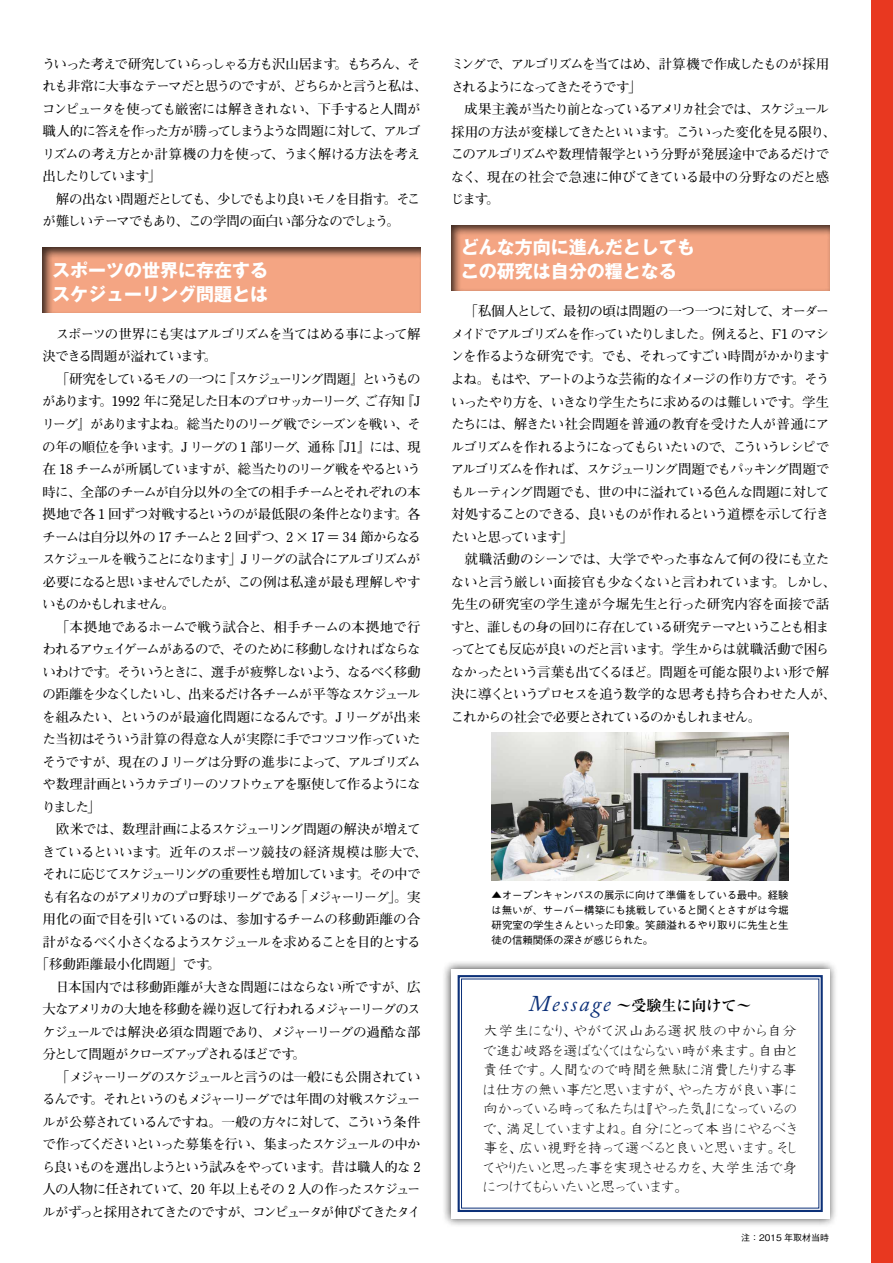
<style>
.page{position:relative;width:893px;height:1263px;background:#fff}
.page>*{position:absolute;margin:0;border:0;box-sizing:border-box;transform-origin:0 0}
.t1{font:italic 22.5px "Adobe Caslon Pro";letter-spacing:.09em;color:#0c3078}
.t2{font:700 18px/24px "Gothic MB101 Pro";color:#fff}
.t3{font:15px/19.5px "HGP Kyokashotai";letter-spacing:-.015em;color:#000;text-align:justify}
.t4{font:700 15px "Ryumin Pro";color:#000}
.t5{font:700 13.5px/22.5px "Futo Min A101 Pro";letter-spacing:-.08em;color:#000}
.t6{font:700 13.5px/22.5px "Futo Min A101 Pro";letter-spacing:-.105em;color:#000}
.t7{font:700 13.5px/22.5px "Futo Min A101 Pro";letter-spacing:-.1em;color:#000}
.t8{font:700 13.5px "Futo Min A101 Pro";letter-spacing:-.11em;color:#000}
.t9{font:700 13.5px/22.5px "Futo Min A101 Pro";letter-spacing:-.025em;color:#000}
.t10{font:700 13.5px "Futo Min A101 Pro";letter-spacing:-.035em;color:#000}
.t11{font:700 13.5px "Futo Min A101 Pro";letter-spacing:-.05em;color:#000}
.t12{font:700 13.5px/22.5px "Futo Min A101 Pro";letter-spacing:-.04em;color:#000}
.t13{font:700 13.5px "Futo Min A101 Pro";letter-spacing:-.12em;color:#000}
.t14{font:700 13.5px "Futo Min A101 Pro";letter-spacing:-.115em;color:#000}
.t15{font:700 13.5px "Futo Min A101 Pro";letter-spacing:-.06em;color:#000}
.t16{font:700 13.5px "Futo Min A101 Pro";letter-spacing:-.055em;color:#000}
.t17{font:700 13.5px "Futo Min A101 Pro";letter-spacing:-.03em;color:#000}
.t18{font:700 13.5px "Futo Min A101 Pro";letter-spacing:.015em;color:#000}
.t19{font:700 13.5px "Futo Min A101 Pro";letter-spacing:-.01em;color:#000}
.t20{font:700 13.5px "Futo Min A101 Pro";color:#000}
.t21{font:700 13.5px "Futo Min A101 Pro";letter-spacing:-.205em;color:#000}
.t22{font:700 13.5px "Futo Min A101 Pro";letter-spacing:-.045em;color:#000}
.t23{font:700 13.5px "Futo Min A101 Pro";letter-spacing:-.135em;color:#000}
.t24{font:500 10.5px/15px "Gothic BBB Pro";letter-spacing:-.03em;color:#000;text-align:justify}
.t25{font:500 9px "Gothic BBB Pro";color:#000}
</style>
<div class="page">
<div style="left:872px;top:0;width:21px;height:1263px;background:#e83820"></div>
<div style="left:41px;top:246px;width:381px;height:67px;background:#000;opacity:.75"></div>
<div style="left:450px;top:223px;width:381px;height:68px;background:#000;opacity:.75"></div>
<img style="left:492px;top:732px;width:297px;height:149px">
<div style="left:442px;top:960px;width:397px;height:267px;background:#000;opacity:.75"></div>
<div style="left:451px;top:969px;width:378px;height:249px;background:#fff"></div>
<svg style="left:457px;top:975px;width:366px;height:237px"></svg>
<p class="t5" style="left:42px;top:51px;width:296px">ういった考えで研究していらっしゃる方も沢山居ます</p>
<p class="t5" style="left:42px;top:73px;width:387px">れも非常に大事なテーマだと思うのですが、どちらかと言うと私は、</p>
<p class="t5" style="left:42px;top:96px;width:380px">コンピュータを使っても厳密には解ききれない、下手すると人間が</p>
<p class="t7" style="left:42px;top:118px;width:380px">職人的に答えを作った方が勝ってしまうような問題に対して、アルゴ</p>
<p class="t15" style="left:42px;top:143px;width:380px">リズムの考え方とか計算機の力を使って、うまく解ける方法を考え</p>
<p class="t23" style="left:42px;top:166px;width:120px">出したりしています「</p>
<p class="t5" style="left:384px;top:186px;width:38px">。そこ</p>
<p class="t5" style="left:335px;top:51px;width:88px">。もちろん、そ</p>
<p class="t6" style="left:56px;top:186px;width:332px">解の出ない問題だとしても、少しでもより良いモノを目指す</p>
<p class="t5" style="left:42px;top:209px;width:348px">が難しいテーマでもあり、この学問の面白い部分なのでしょう</p>
<h2 class="t2" style="left:52px;top:256px;width:217px">スポーツの世界に存在するスケジューリング問題とは</h2>
<p class="t5" style="left:204px;top:321px;width:218px;text-indent:-148px">スポーツの世界にも実はアルゴリズムを当てはめる事によって解。</p>
<p class="t5" style="left:386px;top:209px;width:15px">。</p>
<p class="t5" style="left:42px;top:343px;width:165px">決できる問題が溢れています</p>
<p class="t5" style="left:56px;top:366px;width:173px">「研究をしているモノの一つに</p>
<p class="t21" style="left:222px;top:368px;width:144px">『スケジューリング問題』</p>
<p class="t5" style="left:362px;top:366px;width:60px">というもの</p>
<p class="t5" style="left:401px;top:388px;width:22px">『J</p>
<p class="t8" style="left:99px;top:391px;width:260px">。1992 年に発足した日本のプロサッカーリーグ</p>
<p class="t5" style="left:365px;top:388px;width:42px">ご存知</p>
<p class="t5" style="left:42px;top:388px;width:61px">があります</p>
<p class="t5" style="left:42px;top:411px;width:380px">リーグ』がありますよね。総当たりのリーグ戦でシーズンを戦い、そ</p>
<p class="t5" style="left:330px;top:433px;width:92px">『 』1J には、現</p>
<p class="t5" style="left:355px;top:388px;width:15px">、</p>
<p class="t10" style="left:42px;top:436px;width:130px">の年の順位を争います</p>
<p class="t5" style="left:42px;top:456px;width:380px">在 18 チームが所属していますが、総当たりのリーグ戦をやるという</p>
<p class="t16" style="left:42px;top:481px;width:380px">時に、全部のチームが自分以外の全ての相手チームとそれぞれの本</p>
<p class="t5" style="left:395px;top:501px;width:27px">。各</p>
<p class="t13" style="left:169px;top:436px;width:131px">。J リーグの 1 部リーグ</p>
<p class="t5" style="left:295px;top:433px;width:41px">、通称</p>
<p class="t5" style="left:42px;top:501px;width:380px">拠地で各 1 回ずつ対戦するというのが最低限の条件となります<br>チームは自分以外の 17 チームと 2 回ずつ、2 × 17 ＝ 34 節からなるスケジュールを戦うことになります」J リーグの試合にアルゴリズムが必要になると思いませんでしたが、この例は私達が最も理解しやすいものかもしれません。</p>
<p class="t5" style="left:42px;top:614px;width:380px;text-align:right">「本拠地であるホームで戦う試合と、相手チームの本拠地で行われるアウェイゲームがあるので、そのために移動しなければならな。そういうときに、選手が疲弊しないよう、なるべく移動</p>
<p class="t5" style="left:42px;top:659px;width:66px">いわけです</p>
<p class="t5" style="left:42px;top:681px;width:380px">の距離を少なくしたいし、出来るだけ各チームが平等なスケジュール</p>
<p class="t5" style="left:323px;top:704px;width:100px">。J リーグが出来</p>
<p class="t5" style="left:42px;top:704px;width:380px">を組みたい、というのが最適化問題になるんです<br>た当初はそういう計算の得意な人が実際に手でコツコツ作っていたそうですが、現在の J リーグは分野の進歩によって、アルゴリズムや数理計画というカテゴリーのソフトウェアを駆使して作るようになりました「</p>
<p class="t9" style="left:156px;top:816px;width:273px;text-indent:-100px">欧米では、数理計画によるスケジューリング問題の解決が増えて。近年のスポーツ競技の経済規模は膨大で、</p>
<p class="t11" style="left:42px;top:841px;width:117px">きているといいます</p>
<p class="t6" style="left:294px;top:861px;width:128px;text-indent:-252px">それに応じてスケジューリングの重要性も増加しています<br>「メジャーリーグ」。実</p>
<p class="t5" style="left:357px;top:861px;width:65px">。その中で</p>
<p class="t5" style="left:42px;top:884px;width:258px">も有名なのがアメリカのプロ野球リーグである</p>
<p class="t10" style="left:42px;top:908px;width:380px">用化の面で目を引いているのは、参加するチームの移動距離の合</p>
<p class="t8" style="left:42px;top:931px;width:380px">計がなるべく小さくなるようスケジュールを求めることを目的とする</p>
<p class="t5" style="left:207px;top:951px;width:15px">。</p>
<p class="t19" style="left:36px;top:953px;width:175px">「移動距離最小化問題」です</p>
<p class="t17" style="left:56px;top:976px;width:366px">日本国内では移動距離が大きな問題にはならない所ですが、広</p>
<p class="t5" style="left:42px;top:996px;width:380px">大なアメリカの大地を移動を繰り返して行われるメジャーリーグのス</p>
<p class="t5" style="left:42px;top:1019px;width:380px">ケジュールでは解決必須な問題であり、メジャーリーグの過酷な部</p>
<p class="t5" style="left:293px;top:1041px;width:15px">。</p>
<p class="t13" style="left:42px;top:1043px;width:254px">分として問題がクローズアップされるほどです</p>
<p class="t8" style="left:56px;top:1066px;width:366px">「メジャーリーグのスケジュールと言うのは一般にも公開されてい</p>
<p class="t7" style="left:90px;top:1086px;width:332px">。それというのもメジャーリーグでは年間の対戦スケジュー</p>
<p class="t5" style="left:42px;top:1086px;width:52px">るんです</p>
<p class="t5" style="left:42px;top:1109px;width:380px">ルが公募されているんですね。一般の方々に対して、こういう条件</p>
<p class="t5" style="left:42px;top:1131px;width:380px">で作ってくださいといった募集を行い、集まったスケジュールの中か</p>
<p class="t5" style="left:319px;top:1154px;width:103px">。昔は職人的な 2</p>
<p class="t6" style="left:42px;top:1154px;width:380px">ら良いものを選出しようという試みをやっています<br>人の人物に任されていて、20 年以上もその 2 人の作ったスケジュールがずっと採用されてきたのですが、コンピュータが伸びてきたタイ</p>
<p class="t7" style="left:451px;top:51px;width:380px">ミングで、アルゴリズムを当てはめ、計算機で作成したものが採用されるようになってきたそうです「</p>
<p class="t5" style="left:664px;top:96px;width:174px;text-indent:-199px">成果主義が当たり前となっているアメリカ社会では、スケジュール。こういった変化を見る限り、</p>
<p class="t5" style="left:451px;top:119px;width:216px">採用の方法が変様してきたといいます</p>
<p class="t5" style="left:451px;top:141px;width:380px">このアルゴリズムや数理情報学という分野が発展途中であるだけで</p>
<p class="t9" style="left:474px;top:164px;width:357px">、現在の社会で急速に伸びてきている最中の分野なのだと感</p>
<p class="t5" style="left:451px;top:164px;width:27px">なく</p>
<p class="t5" style="left:451px;top:186px;width:39px">じます</p>
<h2 class="t2" style="left:461px;top:233px;width:235px">どんな方向に進んだとしてもこの研究は自分の糧となる</h2>
<p class="t5" style="left:451px;top:298px;width:380px;text-align:right">「私個人として、最初の頃は問題の一つ一つに対して、オーダーメイドでアルゴリズムを作っていたりしました。例えると、F1 のマシ。でも、それってすごい時間がかかります</p>
<p class="t5" style="left:486px;top:186px;width:15px">。</p>
<p class="t22" style="left:451px;top:346px;width:142px">ンを作るような研究です</p>
<p class="t7" style="left:789px;top:366px;width:42px;text-indent:-338px">よね。もはや、アートのような芸術的なイメージの作り方です<br>。学生</p>
<p class="t5" style="left:792px;top:366px;width:39px">。そう</p>
<p class="t5" style="left:451px;top:388px;width:380px">いったやり方を、いきなり学生たちに求めるのは難しいです<br>たちには、解きたい社会問題を普通の教育を受けた人が普通にアルゴリズムを作れるようになってもらいたいので、こういうレシピでアルゴリズムを作れば、スケジューリング問題でもパッキング問題でもルーティング問題でも、世の中に溢れている色んな問題に対して対処することのできる、良いものが作れるという道標を示して行きたいと思っています「</p>
<p class="t12" style="left:772px;top:546px;width:65px;text-indent:-308px">就職活動のシーンでは、大学でやった事なんて何の役にも立た。しかし、</p>
<p class="t11" style="left:451px;top:571px;width:325px">ないと言う厳しい面接官も少なくないと言われています</p>
<p class="t18" style="left:451px;top:593px;width:380px">先生の研究室の学生達が今堀先生と行った研究内容を面接で話</p>
<p class="t14" style="left:451px;top:616px;width:380px">すと、誰しもの身の回りに存在している研究テーマということも相ま</p>
<p class="t20" style="left:659px;top:638px;width:172px">。学生からは就職活動で困ら</p>
<p class="t5" style="left:451px;top:636px;width:387px">ってとても反応が良いのだと言います<br>なかったという言葉も出てくるほど。問題を可能な限りよい形で解決に導くというプロセスを追う数学的な思考も持ち合わせた人が、これからの社会で必要とされているのかもしれません。</p>
<p class="t24" style="left:491px;top:887px;width:299px">▲オープンキャンパスの展示に向けて準備をしている最中。経験は無いが、サーバー構築にも挑戦していると聞くとさすがは今堀研究室の学生さんといった印象。笑顔溢れるやり取りに先生と生徒の信頼関係の深さが感じられた。</p>
<h1 class="t1" style="left:529px;top:990px;width:84px">Message</h1>
<p class="t3" style="left:483px;top:1021px;width:315px">大学生になり、やがて沢山ある選択肢の中から自分で進む岐路を選ばなくてはならない時が来ます。自由と責任です。人間なので時間を無駄に消費したりする事は仕方の無い事だと思いますが、やった方が良い事に向かっている時って私たちは『やった気』になっているので、満足していますよね。自分にとって本当にやるべき事を、広い視野を持って選べると良いと思います。そしてやりたいと思った事を実現させる力を、大学生活で身につけてもらいたいと思っています。</p>
<p class="t4" style="left:617px;top:993px;width:136px">～受験生に向けて~</p>
<p class="t25" style="left:741px;top:1230px;width:89px">注：2015 年取材当時</p>
</div>
